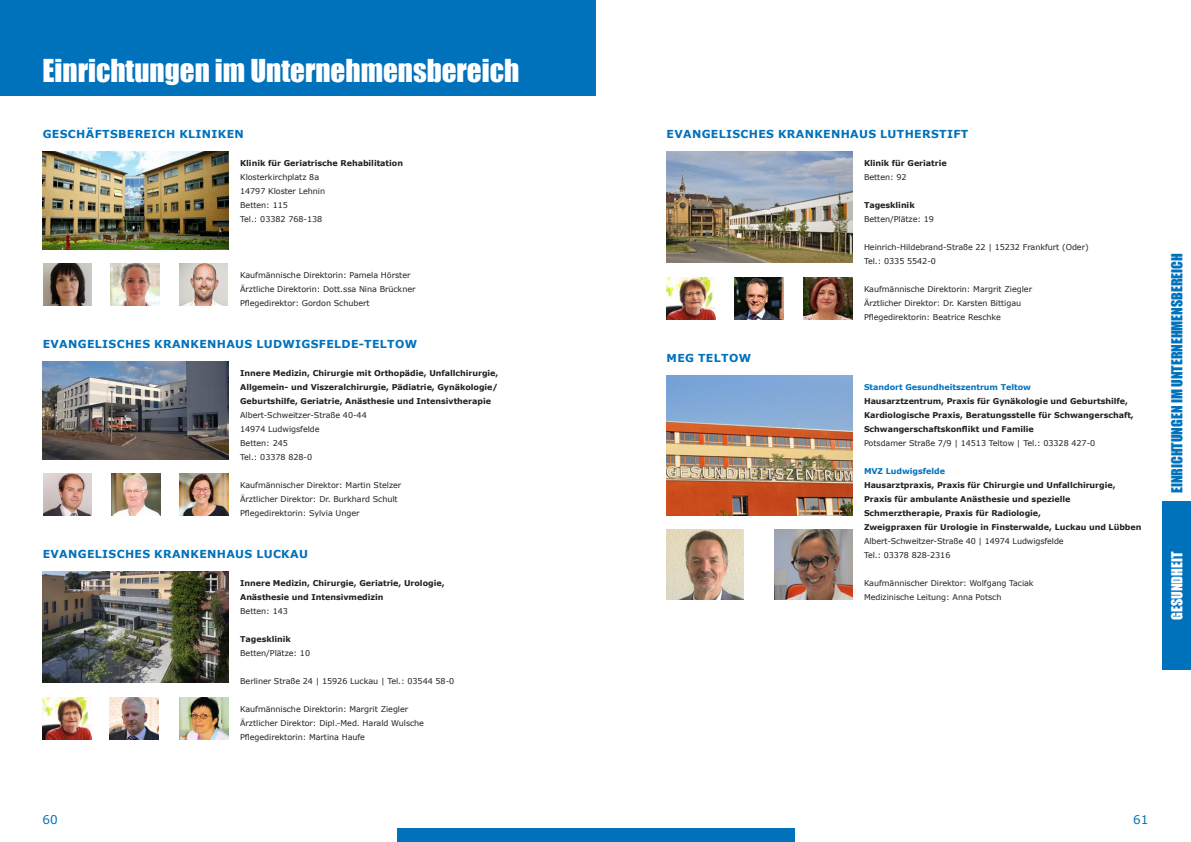
<style>
.page{position:relative;width:1191px;height:842px;background:#fff}
.page>*{position:absolute;margin:0;border:0;box-sizing:border-box;transform-origin:0 0}
.t1{font:29px "Impact";color:#fff}
.t2{font:14px "Impact";color:#0072bc}
.t3{font:14px "Impact";color:#fff}
.t4{font:12px "Verdana";color:#0072bc}
.t5{font:700 11px "Verdana";letter-spacing:.03em;color:#0072bc}
.t6{font:8px/14px "Verdana";letter-spacing:-.005em;color:#231f20}
.t7{font:700 8px/14px "Verdana";letter-spacing:-.005em;color:#231f20}
.t8{font:700 8px "Verdana";letter-spacing:-.005em;color:#0072bc}
</style>
<div class="page">
<div style="left:396px;top:828px;width:398px;height:14px;background:#0072bc"></div>
<img style="left:43px;top:152px;width:185px;height:98px">
<img style="left:43px;top:362px;width:185px;height:98px">
<img style="left:43px;top:572px;width:185px;height:111px">
<img style="left:666px;top:152px;width:186px;height:111px">
<img style="left:666px;top:376px;width:186px;height:140px">
<img style="left:179px;top:264px;width:49px;height:42px">
<img style="left:179px;top:474px;width:49px;height:42px">
<img style="left:179px;top:698px;width:49px;height:42px">
<img style="left:803px;top:278px;width:49px;height:42px">
<img style="left:111px;top:264px;width:48px;height:42px">
<img style="left:112px;top:474px;width:48px;height:42px">
<img style="left:109px;top:698px;width:49px;height:42px">
<img style="left:734px;top:278px;width:49px;height:42px">
<img style="left:775px;top:530px;width:77px;height:70px">
<img style="left:43px;top:264px;width:49px;height:42px">
<img style="left:43px;top:474px;width:49px;height:42px">
<img style="left:42px;top:698px;width:49px;height:42px">
<img style="left:667px;top:278px;width:48px;height:42px">
<img style="left:666px;top:530px;width:77px;height:70px">
<div style="left:1162px;top:502px;width:29px;height:168px;background:#0072bc"></div>
<div style="left:0;top:0;width:595px;height:96px;background:#0072bc"></div>
<h1 class="t1" style="left:43px;top:48px;width:478px">Einrichtungen im Unternehmensbereich</h1>
<h3 class="t5" style="left:43px;top:126px;width:203px">GESCHÄFTSBEREICH KLINIKEN</h3>
<p class="t7" style="left:240px;top:156px;width:164px">Klinik für Geriatrische Rehabilitation</p>
<p class="t6" style="left:240px;top:170px;width:87px">Klosterkirchplatz 8a<br>14797 Kloster Lehnin<br>Betten: 115<br>Tel.: 03382 768-138</p>
<p class="t6" style="left:240px;top:268px;width:177px">Kaufmännische Direktorin: Pamela Hörster<br>Ärztliche Direktorin: Dott.ssa Nina Brückner<br>Pflegedirektor: Gordon Schubert</p>
<h3 class="t5" style="left:43px;top:336px;width:376px">EVANGELISCHES KRANKENHAUS LUDWIGSFELDE-TELTOW</h3>
<p class="t7" style="left:240px;top:366px;width:260px;text-align:justify">Innere Medizin, Chirurgie mit Orthopädie, Unfallchirurgie, Allgemein- und Viszeralchirurgie, Pädiatrie, Gynäkologie/ Geburtshilfe, Geriatrie, Anästhesie und Intensivtherapie</p>
<p class="t6" style="left:240px;top:408px;width:128px">Albert-Schweitzer-Straße 40-44<br>14974 Ludwigsfelde<br>Betten: 245<br>Tel.: 03378 828-0</p>
<p class="t6" style="left:240px;top:478px;width:163px">Kaufmännischer Direktor: Martin Stelzer<br>Ärztlicher Direktor: Dr. Burkhard Schult<br>Pflegedirektorin: Sylvia Unger</p>
<h3 class="t5" style="left:43px;top:546px;width:267px">EVANGELISCHES KRANKENHAUS LUCKAU</h3>
<p class="t7" style="left:240px;top:576px;width:206px">Innere Medizin, Chirurgie, Geriatrie, Urologie,<br>Anästhesie und Intensivmedizin</p>
<p class="t6" style="left:240px;top:604px;width:49px">Betten: 143</p>
<p class="t7" style="left:240px;top:632px;width:52px">Tagesklinik</p>
<p class="t6" style="left:240px;top:646px;width:71px">Betten/Plätze: 10</p>
<p class="t6" style="left:240px;top:674px;width:216px">Berliner Straße 24 | 15926 Luckau | Tel.: 03544 58-0</p>
<p class="t6" style="left:240px;top:702px;width:185px">Kaufmännische Direktorin: Margrit Ziegler<br>Ärztlicher Direktor: Dipl.-Med. Harald Wulsche<br>Pflegedirektorin: Martina Haufe</p>
<h3 class="t5" style="left:666px;top:126px;width:303px">EVANGELISCHES KRANKENHAUS LUTHERSTIFT</h3>
<h3 class="t5" style="left:666px;top:350px;width:86px">MEG TELTOW</h3>
<p class="t7" style="left:864px;top:156px;width:84px">Klinik für Geriatrie</p>
<p class="t6" style="left:864px;top:170px;width:44px">Betten: 92</p>
<p class="t7" style="left:864px;top:198px;width:52px">Tagesklinik</p>
<p class="t6" style="left:864px;top:212px;width:71px">Betten/Plätze: 19</p>
<p class="t6" style="left:864px;top:240px;width:226px">Heinrich-Hildebrand-Straße 22 | 15232 Frankfurt (Oder)<br>Tel.: 0335 5542-0</p>
<p class="t6" style="left:864px;top:282px;width:170px">Kaufmännische Direktorin: Margrit Ziegler<br>Ärztlicher Direktor: Dr. Karsten Bittigau<br>Pflegedirektorin: Beatrice Reschke</p>
<p class="t8" style="left:864px;top:381px;width:168px">Standort Gesundheitszentrum Teltow</p>
<p class="t7" style="left:864px;top:394px;width:271px">Hausarztzentrum, Praxis für Gynäkologie und Geburtshilfe,<br>Kardiologische Praxis, Beratungsstelle für Schwangerschaft,<br>Schwangerschaftskonflikt und Familie</p>
<p class="t6" style="left:864px;top:436px;width:233px">Potsdamer Straße 7/9 | 14513 Teltow | Tel.: 03328 427-0</p>
<p class="t8" style="left:864px;top:465px;width:82px">MVZ Ludwigsfelde</p>
<p class="t7" style="left:864px;top:478px;width:279px">Hausarztpraxis, Praxis für Chirurgie und Unfallchirurgie, Praxis für ambulante Anästhesie und spezielle Schmerztherapie, Praxis für Radiologie,<br>Zweigpraxen für Urologie in Finsterwalde, Luckau und Lübben</p>
<p class="t6" style="left:864px;top:534px;width:201px">Albert-Schweitzer-Straße 40 | 14974 Ludwigsfelde<br>Tel.: 03378 828-2316</p>
<p class="t6" style="left:864px;top:576px;width:171px">Kaufmännischer Direktor: Wolfgang Taciak<br>Medizinische Leitung: Anna Potsch</p>
<h2 class="t2" style="left:1166px;top:493px;width:241px;rotate:-90deg">EINRICHTUNGEN IM UNTERNEHMENSBEREICH</h2>
<h2 class="t3" style="left:1166px;top:620px;width:69px;rotate:-90deg">GESUNDHEIT</h2>
<h3 class="t4" style="left:43px;top:811px;width:17px">60</h3>
<h3 class="t4" style="left:1133px;top:811px;width:17px">61</h3>
</div>
